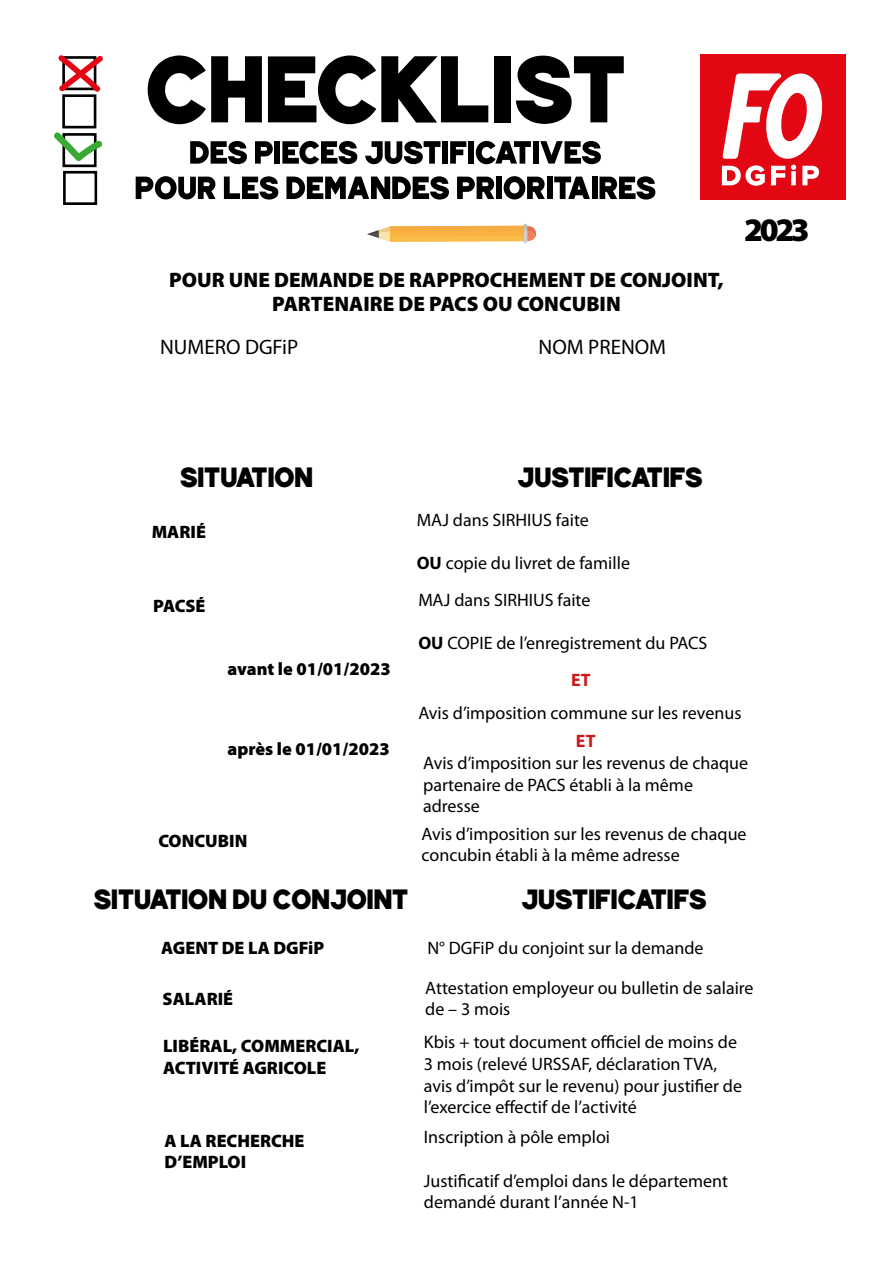
<style>
.page{position:relative;width:893px;height:1263px;background:#fff}
.page>*{position:absolute;margin:0;border:0;box-sizing:border-box;transform-origin:0 0}
.t1{font:900 33px "Myriad Pro";color:#000}
.t2{font:900 21px/24px "Myriad Pro";color:#000;text-align:center}
.t3{font:21px "Myriad Pro";color:#000}
.t4{font:18px/21.6px "Myriad Pro";color:#000}
.t5{font:900 18px/21.6px "Myriad Pro";color:#000}
.t6{font:18px "JUNAR Regular";color:#000}
.t7{font:700 18px "Myriad Pro";color:#cd1719}
.s1{font-weight:700}
.s2{font-weight:700;color:#cd1719}
</style>
<div class="page">
<svg style="left:190px;top:141px;width:57px;height:23px"></svg>
<svg style="left:255px;top:141px;width:18px;height:23px"></svg>
<div style="left:275px;top:141px;width:5px;height:23px;background:#000"></div>
<svg style="left:282px;top:141px;width:75px;height:23px"></svg>
<svg style="left:365px;top:141px;width:75px;height:23px"></svg>
<div style="left:442px;top:141px;width:6px;height:23px;background:#000"></div>
<svg style="left:450px;top:141px;width:16px;height:23px"></svg>
<div style="left:468px;top:141px;width:6px;height:23px;background:#000"></div>
<svg style="left:476px;top:141px;width:55px;height:23px"></svg>
<div style="left:533px;top:141px;width:5px;height:23px;background:#000"></div>
<svg style="left:540px;top:141px;width:61px;height:23px"></svg>
<svg style="left:136px;top:176px;width:80px;height:23px"></svg>
<svg style="left:224px;top:176px;width:54px;height:24px"></svg>
<svg style="left:286px;top:176px;width:163px;height:24px"></svg>
<svg style="left:457px;top:177px;width:37px;height:22px"></svg>
<div style="left:496px;top:177px;width:6px;height:22px;background:#000"></div>
<svg style="left:504px;top:176px;width:41px;height:23px"></svg>
<div style="left:547px;top:177px;width:5px;height:22px;background:#000"></div>
<svg style="left:554px;top:177px;width:36px;height:22px"></svg>
<div style="left:592px;top:177px;width:5px;height:22px;background:#000"></div>
<svg style="left:599px;top:176px;width:56px;height:24px"></svg>
<svg style="left:148px;top:56px;width:114px;height:68px"></svg>
<svg style="left:268px;top:56px;width:220px;height:68px"></svg>
<div style="left:494px;top:56px;width:17px;height:66px;background:#000"></div>
<svg style="left:516px;top:56px;width:108px;height:68px"></svg>
<svg style="left:54px;top:55px;width:49px;height:150px"></svg>
<div style="left:700px;top:54px;width:146px;height:146px;background:#e30613"></div>
<svg style="left:722px;top:165px;width:43px;height:21px"></svg>
<svg style="left:771px;top:166px;width:14px;height:19px"></svg>
<svg style="left:791px;top:165px;width:5px;height:20px"></svg>
<svg style="left:802px;top:166px;width:17px;height:19px"></svg>
<svg style="left:722px;top:74px;width:101px;height:85px"></svg>
<hr style="left:524px;top:224px;width:3px;height:19px;background:#bfbebe;border-radius:2px">
<svg style="left:367px;top:226px;width:169px;height:17px;background:#f3bd67"></svg>
<p class="t2" style="left:169px;top:268px;width:556px">POUR UNE DEMANDE DE RAPPROCHEMENT DE CONJOINT,<br>PARTENAIRE DE PACS OU CONCUBIN</p>
<p class="t3" style="left:160px;top:334px;width:140px">NUMERO DGFiP</p>
<p class="t3" style="left:539px;top:334px;width:129px">NOM PRENOM</p>
<h1 class="t1" style="left:744px;top:211px;width:67px">2023</h1>
<p class="t6" style="left:180px;top:463px;width:135px">SITUATION</p>
<p class="t6" style="left:518px;top:463px;width:187px">JUSTIFICATIFS</p>
<p class="t4" style="left:417px;top:509px;width:174px">MAJ dans SIRHIUS faite</p>
<p class="t4" style="left:417px;top:552px;width:215px"><span class="s1">OU</span> copie du livret de famille</p>
<p class="t5" style="left:152px;top:521px;width:56px">MARIÉ</p>
<p class="t5" style="left:153px;top:595px;width:54px">PACSÉ</p>
<p class="t5" style="left:228px;top:658px;width:165px">avant le 01/01/2023</p>
<p class="t5" style="left:228px;top:738px;width:164px">après le 01/01/2023</p>
<p class="t4" style="left:418px;top:589px;width:174px">MAJ dans SIRHIUS faite</p>
<p class="t4" style="left:571px;top:624px;width:138px;line-height:36.6px;text-indent:-153px"><span class="s1">OU</span> COPIE de l’enregistrement du PACS<br><span class="s2">ET</span></p>
<p class="t4" style="left:418px;top:702px;width:325px">Avis d’imposition commune sur les revenus</p>
<p class="t7" style="left:576px;top:730px;width:21px">ET</p>
<p class="t4" style="left:423px;top:752px;width:327px">Avis d’imposition sur les revenus de chaque partenaire de PACS établi à la même adresse</p>
<p class="t5" style="left:158px;top:830px;width:90px">CONCUBIN</p>
<p class="t4" style="left:421px;top:822px;width:327px">Avis d’imposition sur les revenus de chaque concubin établi à la même adresse</p>
<p class="t6" style="left:94px;top:886px;width:316px">SITUATION DU CONJOINT</p>
<p class="t6" style="left:521px;top:886px;width:187px">JUSTIFICATIFS</p>
<p class="t5" style="left:161px;top:938px;width:165px">AGENT DE LA DGFiP</p>
<p class="t5" style="left:163px;top:988px;width:72px">SALARIÉ</p>
<p class="t4" style="left:427px;top:936px;width:278px">N° DGFiP du conjoint sur la demande</p>
<p class="t4" style="left:425px;top:976px;width:330px">Attestation employeur ou bulletin de salaire de – 3 mois</p>
<p class="t5" style="left:163px;top:1035px;width:198px">LIBÉRAL, COMMERCIAL,<br>ACTIVITÉ AGRICOLE</p>
<p class="t5" style="left:164px;top:1130px;width:141px">A LA RECHERCHE<br>D’EMPLOI</p>
<p class="t4" style="left:424px;top:1031px;width:320px">Kbis + tout document officiel de moins de 3 mois (relevé URSSAF, déclaration TVA, avis d’impôt sur le revenu) pour justifier de l’exercice effectif de l’activité</p>
<p class="t4" style="left:424px;top:1126px;width:188px">Inscription à pôle emploi</p>
<p class="t4" style="left:424px;top:1169px;width:306px">Justificatif d’emploi dans le département demandé durant l’année N-1</p>
</div>
